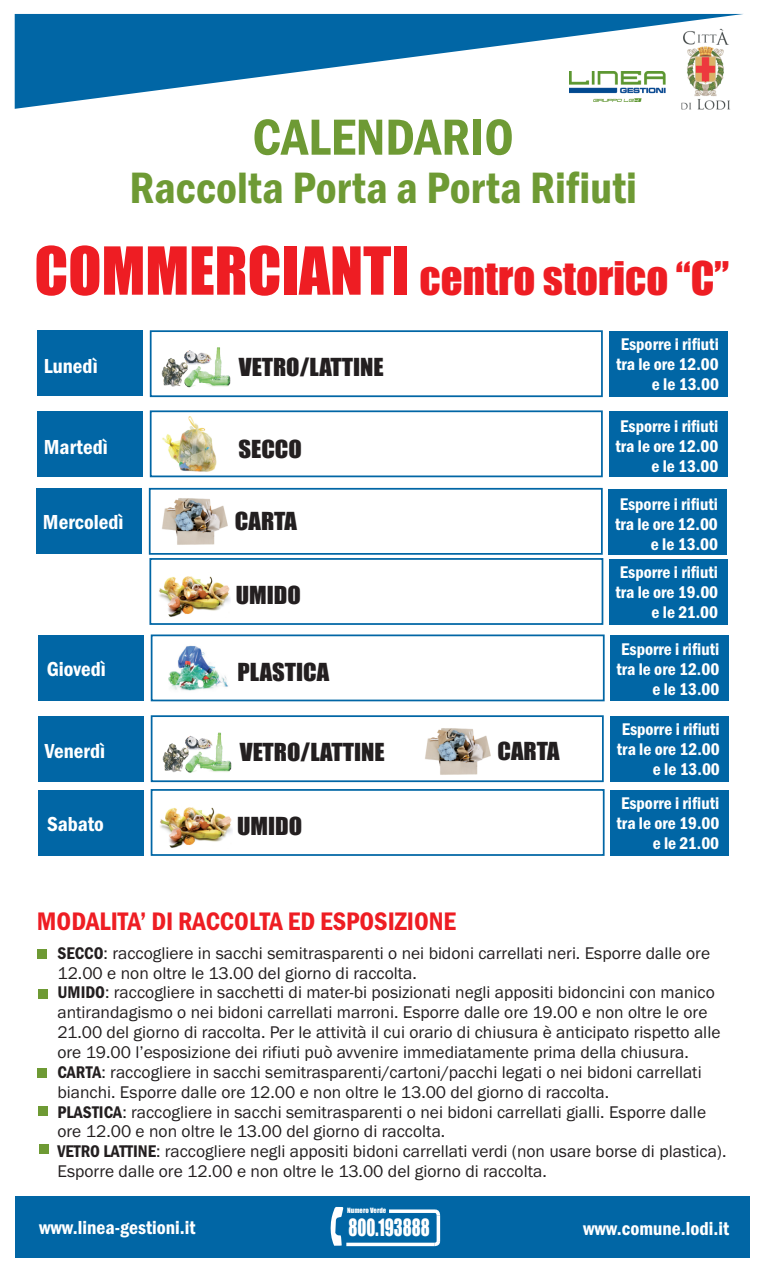
<style>
.page{position:relative;width:766px;height:1272px;background:#fff}
.page>*{position:absolute;margin:0;border:0;box-sizing:border-box;transform-origin:0 0}
.t1{font:600 condensed 52.5px "Franklin Gothic";color:#6e9a34}
.t2{font:600 condensed 45.5px "Franklin Gothic";color:#6e9a34}
.t3{font:42.88px "Impact";color:#ee1d23}
.t4{font:600 condensed 26.25px "Franklin Gothic";color:#ee1d23}
.t5{font:22.93px "Impact";color:#231f20;scale:1.07 1}
.t6{font:21.88px "Impact";color:#fff;scale:.76 1}
.t7{font:600 condensed 21px "Franklin Gothic";color:#fff}
.t8{font:600 condensed 19.6px "Franklin Gothic";color:#fff}
.t9{font:17.5px/19.8px "Franklin Gothic";color:#231f20}
.t10{font:600 condensed 17.5px/19.8px "Franklin Gothic";color:#fff;text-align:right}
.t11{font:6.65px "Impact";color:#fff}
.s1{font-size:61.07px}
.s2{font-weight:600;font-stretch:condensed}
</style>
<div class="page">
<div style="left:16px;top:1196px;width:734px;height:62px;background:#0166a5"></div>
<div style="left:38px;top:716px;width:105px;height:65px;background:#0166a5"></div>
<div style="left:37px;top:411px;width:105px;height:65px;background:#0166a5"></div>
<div style="left:36px;top:489px;width:105px;height:65px;background:#0166a5"></div>
<div style="left:38px;top:635px;width:105px;height:65px;background:#0166a5"></div>
<svg style="left:149px;top:410px;width:454px;height:68px"></svg>
<svg style="left:150px;top:634px;width:455px;height:68px"></svg>
<img style="left:161px;top:414px;width:56px;height:58px">
<img style="left:681px;top:109px;width:50px;height:1px">
<svg style="left:346px;top:1242px;width:85px;height:4px"></svg>
<svg style="left:431px;top:1237px;width:10px;height:10px"></svg>
<svg style="left:436px;top:1219px;width:4px;height:22px"></svg>
<svg style="left:435px;top:1209px;width:6px;height:10px"></svg>
<svg style="left:389px;top:1209px;width:46px;height:4px"></svg>
<svg style="left:330px;top:1207px;width:13px;height:38px"></svg>
<svg style="left:15px;top:14px;width:728px;height:95px"></svg>
<div style="left:610px;top:716px;width:118px;height:65px;background:#0166a5"></div>
<div style="left:609px;top:411px;width:118px;height:65px;background:#0166a5"></div>
<div style="left:608px;top:489px;width:119px;height:65px;background:#0166a5"></div>
<div style="left:610px;top:636px;width:118px;height:65px;background:#0166a5"></div>
<div style="left:38px;top:790px;width:106px;height:66px;background:#0166a5"></div>
<img style="left:160px;top:641px;width:69px;height:52px">
<div style="left:37px;top:331px;width:105px;height:65px;background:#0166a5"></div>
<svg style="left:149px;top:330px;width:454px;height:68px"></svg>
<img style="left:161px;top:340px;width:69px;height:50px">
<div style="left:609px;top:331px;width:119px;height:65px;background:#0166a5"></div>
<svg style="left:148px;top:487px;width:456px;height:138px"></svg>
<img style="left:158px;top:570px;width:73px;height:49px">
<div style="left:608px;top:559px;width:119px;height:65px;background:#0166a5"></div>
<div style="left:37px;top:949px;width:10px;height:10px;background:#6e9a34"></div>
<div style="left:38px;top:988px;width:10px;height:10px;background:#6e9a34"></div>
<div style="left:37px;top:1068px;width:10px;height:10px;background:#6e9a34"></div>
<div style="left:38px;top:1106px;width:10px;height:10px;background:#6e9a34"></div>
<div style="left:39px;top:1144px;width:10px;height:10px;background:#6e9a34"></div>
<svg style="left:150px;top:715px;width:455px;height:141px"></svg>
<img style="left:159px;top:801px;width:73px;height:49px">
<div style="left:610px;top:790px;width:118px;height:65px;background:#0166a5"></div>
<h1 class="t1" style="left:252px;top:118px;width:263px">CALENDARIO</h1>
<h2 class="t2" style="left:129px;top:171px;width:509px">Raccolta Porta a Porta Rifiuti</h2>
<h3 class="t3" style="left:34px;top:261px;width:696px"><span class="s1">COMMERCIANTI</span> centro storico “C”</h3>
<p class="t7" style="left:44px;top:358px;width:55px">Lunedì</p>
<h3 class="t5" style="left:239px;top:357px;width:137px">VETRO/LATTINE</h3>
<p class="t7" style="left:44px;top:439px;width:65px">Martedì</p>
<h3 class="t5" style="left:238px;top:440px;width:61px">SECCO</h3>
<p class="t7" style="left:43px;top:515px;width:82px">Mercoledì</p>
<h3 class="t5" style="left:235px;top:512px;width:60px">CARTA</h3>
<h3 class="t5" style="left:236px;top:586px;width:62px">UMIDO</h3>
<p class="t7" style="left:47px;top:661px;width:61px">Giovedì</p>
<h3 class="t5" style="left:237px;top:662px;width:87px">PLASTICA</h3>
<p class="t7" style="left:45px;top:743px;width:62px">Venerdì</p>
<h3 class="t5" style="left:240px;top:742px;width:137px">VETRO/LATTINE</h3>
<p class="t7" style="left:47px;top:816px;width:58px">Sabato</p>
<h3 class="t5" style="left:237px;top:816px;width:62px">UMIDO</h3>
<h3 class="t5" style="left:497px;top:742px;width:60px">CARTA</h3>
<p class="t10" style="left:616px;top:336px;width:104px">Esporre i rifiuti tra le ore 12.00 e le 13.00</p>
<p class="t10" style="left:615px;top:418px;width:104px">Esporre i rifiuti tra le ore 12.00 e le 13.00</p>
<p class="t10" style="left:615px;top:495px;width:104px">Esporre i rifiuti tra le ore 12.00 e le 13.00</p>
<p class="t10" style="left:615px;top:564px;width:104px">Esporre i rifiuti tra le ore 19.00 e le 21.00</p>
<p class="t10" style="left:616px;top:640px;width:104px">Esporre i rifiuti tra le ore 12.00 e le 13.00</p>
<p class="t10" style="left:617px;top:721px;width:104px">Esporre i rifiuti tra le ore 12.00 e le 13.00</p>
<p class="t10" style="left:616px;top:795px;width:104px">Esporre i rifiuti tra le ore 19.00 e le 21.00</p>
<h3 class="t4" style="left:37px;top:912px;width:421px">MODALITA’ DI RACCOLTA ED ESPOSIZIONE</h3>
<p class="t9" style="left:57px;top:944px;width:670px"><span class="s2">SECCO</span>: raccogliere in sacchi semitrasparenti o nei bidoni carrellati neri Esporre dalle ore 12.00 e non oltre le 13.00 del giorno di raccolta.<br><span class="s2">UMIDO</span>: raccogliere in sacchetti di mater-bi posizionati negli appositi bidoncini con manico antirandagismo o nei bidoni carrellati marroni. Esporre dalle ore 19.00 e non oltre le ore 21.00 del giorno di raccolta. Per le attività il cui orario di chiusura è anticipato rispetto alle ore 19.00 l’esposizione dei rifiuti può avvenire immediatamente prima della chiusura.<br><span class="s2">CARTA</span>: raccogliere in sacchi semitrasparenti/cartoni/pacchi legati o nei bidoni carrellati bianchi. Esporre dalle ore 12.00 e non oltre le 13.00 del giorno di raccolta.<br><span class="s2">PLASTICA</span>: raccogliere in sacchi semitrasparenti o nei bidoni carrellati gialli. Esporre dalle ore 12.00 e non oltre le 13.00 del giorno di raccolta.<br><span class="s2">VETRO LATTINE</span>: raccogliere negli appositi bidoni carrellati verdi (non usare borse di plastica).<br>Esporre dalle ore 12.00 e non oltre le 13.00 del giorno di raccolta.</p>
<p class="t9" style="left:576px;top:944px;width:6px">.</p>
<p class="t11" style="left:347px;top:1208px;width:41px">Numero Verde</p>
<p class="t6" style="left:348px;top:1218px;width:108px">800.193888</p>
<p class="t8" style="left:39px;top:1220px;width:158px">www.linea-gestioni.it</p>
<p class="t8" style="left:583px;top:1221px;width:147px">www.comune.lodi.it</p>
</div>
